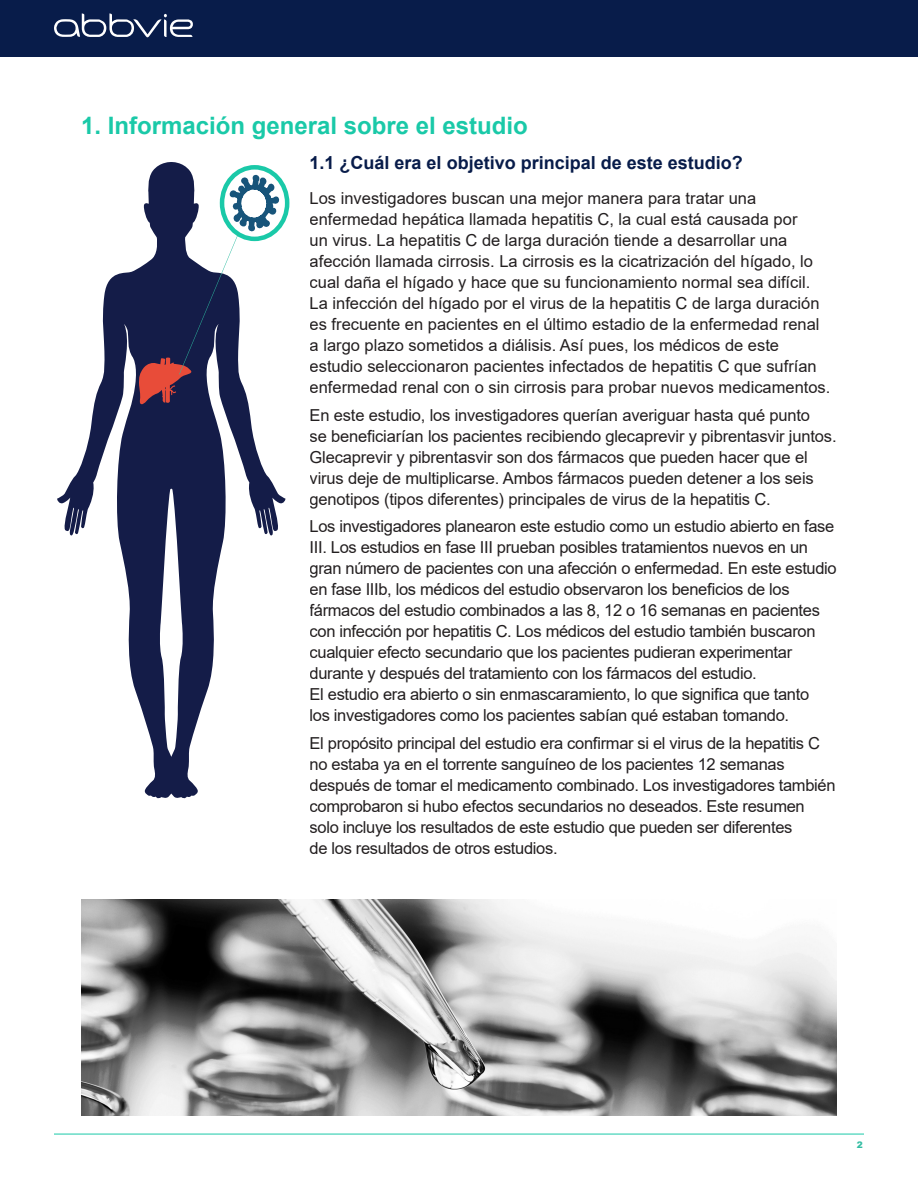
<style>
.page{position:relative;width:918px;height:1188px;background:#fff}
.page>*{position:absolute;margin:0;border:0;box-sizing:border-box;transform-origin:0 0}
.t1{font:700 24px "Arial";color:#1ac9a8}
.t2{font:700 18px "Arial";color:#081c4a}
.t3{font:16.5px/21px "Arial";letter-spacing:-.02em;color:#231f20}
.t4{font:16.5px/21px "Arial";color:#231f20}
.t5{font:900 9px "Arial";color:#33bda3}
</style>
<div class="page">
<div style="left:0;top:0;width:918px;height:56px;background:#081c4a"></div>
<hr style="left:54px;top:1134px;width:810px;height:1px;background:#1ac9a8">
<svg style="left:57px;top:181px;width:229px;height:618px"></svg>
<svg style="left:54px;top:13px;width:229px;height:393px"></svg>
<img style="left:81px;top:900px;width:756px;height:216px">
<h1 class="t1" style="left:81px;top:109px;width:448px">1. Información general sobre el estudio</h1>
<p class="t2" style="left:310px;top:150px;width:435px">1.1 ¿Cuál era el objetivo principal de este estudio?</p>
<p class="t4" style="left:310px;top:187px;width:522px">Los investigadores buscan una mejor manera para tratar una enfermedad hepática llamada hepatitis C, la cual está causada por<br>un virus. La hepatitis C de larga duración tiende a desarrollar una afección llamada cirrosis. La cirrosis es la cicatrización del hígado, lo cual daña el hígado y hace que su funcionamiento normal sea difícil.<br>La infección del hígado por el virus de la hepatitis C de larga duración es frecuente en pacientes en el último estadio de la enfermedad renal a largo plazo sometidos a diálisis. Así pues, los médicos de este estudio seleccionaron pacientes infectados de hepatitis C que sufrían enfermedad renal con o sin cirrosis para probar nuevos medicamentos.</p>
<p class="t3" style="left:310px;top:404px;width:529px">En este estudio, los investigadores querían averiguar hasta qué punto<br>se beneficiarían los pacientes recibiendo glecaprevir y pibrentasvir juntos.<br>Glecaprevir y pibrentasvir son dos fármacos que pueden hacer que el virus deje de multiplicarse. Ambos fármacos pueden detener a los seis genotipos (tipos diferentes) principales de virus de la hepatitis C.</p>
<p class="t3" style="left:310px;top:516px;width:529px">Los investigadores planearon este estudio como un estudio abierto en fase III. Los estudios en fase III prueban posibles tratamientos nuevos en un gran número de pacientes con una afección o enfermedad. En este estudio en fase IIIb, los médicos del estudio observaron los beneficios de los fármacos del estudio combinados a las 8, 12 o 16 semanas en pacientes con infección por hepatitis C. Los médicos del estudio también buscaron cualquier efecto secundario que los pacientes pudieran experimentar durante y después del tratamiento con los fármacos del estudio.<br>El estudio era abierto o sin enmascaramiento, lo que significa que tanto<br>los investigadores como los pacientes sabían qué estaban tomando.</p>
<p class="t3" style="left:310px;top:733px;width:527px">El propósito principal del estudio era confirmar si el virus de la hepatitis C no estaba ya en el torrente sanguíneo de los pacientes 12 semanas después de tomar el medicamento combinado. Los investigadores también comprobaron si hubo efectos secundarios no deseados. Este resumen solo incluye los resultados de este estudio que pueden ser diferentes<br>de los resultados de otros estudios.</p>
<p class="t5" style="left:857px;top:1138px;width:8px">2</p>
</div>
